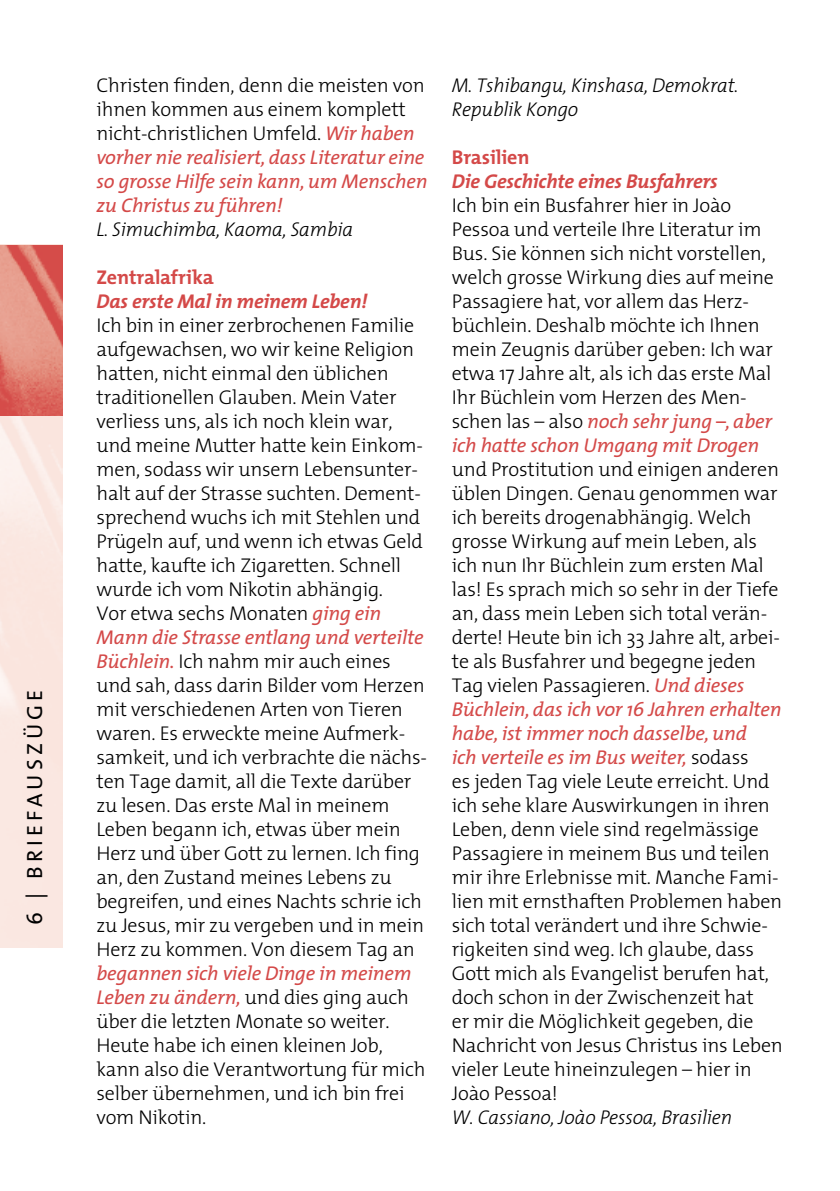
<style>
.page{position:relative;width:840px;height:1191px;background:#fff}
.page>*{position:absolute;margin:0;border:0;box-sizing:border-box;transform-origin:0 0}
.t1{font:22px "The Mix";letter-spacing:.185em;color:#000}
.t2{font:300 20px/24px "The Mix";letter-spacing:-.01em;color:#000}
.t3{font:italic 20px/24px "The Mix";letter-spacing:-.01em;color:#d44948}
.t4{font:italic 300 20px/24px "The Mix";letter-spacing:-.01em;color:#000}
.t5{font:italic 700 20px "The Mix";letter-spacing:-.01em;color:#d44948}
.t6{font:700 20px "The Mix";letter-spacing:-.01em;color:#d44948}
.s1{font-weight:300;font-style:normal;color:#000}
.s2{font-weight:400;font-style:italic;color:#d44948}
</style>
<div class="page">
<img style="left:0;top:245px;width:63px;height:703px">
<img style="left:0;top:246px;width:63px;height:170px">
<p class="t1" style="left:16px;top:925px;width:237px;rotate:-90deg">6 | BRIEFAUSZÜGE</p>
<p class="t3" style="left:96px;top:73px;width:332px"><span class="s1">Christen finden, denn die meisten von ihnen kommen aus einem komplett nicht-christlichen Umfeld.</span> Wir haben vorher nie realisiert, dass Literatur eine so grosse Hilfe sein kann, um Menschen zu Christus zu führen!</p>
<p class="t4" style="left:96px;top:217px;width:258px">L. Simuchimba, Kaoma, Sambia</p>
<p class="t6" style="left:96px;top:261px;width:119px">Zentralafrika</p>
<p class="t5" style="left:96px;top:285px;width:272px">Das erste Mal in meinem Leben!</p>
<p class="t2" style="left:96px;top:313px;width:332px">Ich bin in einer zerbrochenen Familie aufgewachsen, wo wir keine Religion hatten, nicht einmal den üblichen traditionellen Glauben. Mein Vater verliess uns, als ich noch klein war, und meine Mutter hatte kein Einkom&shy;men, sodass wir unsern Lebensunter&shy;halt auf der Strasse suchten. Dement&shy;sprechend wuchs ich mit Stehlen und Prügeln auf, und wenn ich etwas Geld hatte, kaufte ich Zigaretten. Schnell wurde ich vom Nikotin abhängig.<br>Vor etwa sechs Monaten <span class="s2">ging ein Mann die Strasse entlang und verteilte Büchlein.</span> Ich nahm mir auch eines und sah, dass darin Bilder vom Herzen mit verschiedenen Arten von Tieren waren. Es erweckte meine Aufmerk&shy;samkeit, und ich verbrachte die nächs&shy;ten Tage damit, all die Texte darüber zu lesen. Das erste Mal in meinem Leben begann ich, etwas über mein Herz und über Gott zu lernen. Ich fing an, den Zustand meines Lebens zu begreifen, und eines Nachts schrie ich zu Jesus, mir zu vergeben und in mein Herz zu kommen. Von diesem Tag an</p>
<p class="t2" style="left:96px;top:961px;width:330px"><span class="s2">begannen sich viele Dinge in meinem<br>Leben zu ändern,</span> und dies ging auch über die letzten Monate so weiter.<br>Heute habe ich einen kleinen Job, kann also die Verantwortung für mich selber übernehmen, und ich bin frei vom Nikotin.</p>
<p class="t4" style="left:451px;top:73px;width:288px">M. Tshibangu, Kinshasa, Demokrat.<br>Republik Kongo</p>
<p class="t6" style="left:451px;top:141px;width:79px">Brasilien</p>
<p class="t5" style="left:451px;top:165px;width:267px">Die Geschichte eines Busfahrers</p>
<p class="t2" style="left:451px;top:193px;width:323px">Ich bin ein Busfahrer hier in Joào Pessoa und verteile Ihre Literatur im Bus. Sie können sich nicht vorstellen, welch grosse Wirkung dies auf meine Passagiere hat, vor allem das Herz&shy;büchlein. Deshalb möchte ich Ihnen mein Zeugnis darüber geben: Ich war etwa 17 Jahre alt, als ich das erste Mal Ihr Büchlein vom Herzen des Men&shy;schen las – also <span class="s2">noch sehr jung –, aber ich hatte schon Umgang mit Drogen</span></p>
<p class="t2" style="left:451px;top:457px;width:332px">und Prostitution und einigen anderen üblen Dingen. Genau genommen war ich bereits drogenabhängig. Welch grosse Wirkung auf mein Leben, als ich nun Ihr Büchlein zum ersten Mal las! Es sprach mich so sehr in der Tiefe an, dass mein Leben sich total verän&shy;derte! Heute bin ich 33 Jahre alt, arbei&shy;te als Busfahrer und begegne jeden Tag vielen Passagieren. <span class="s2">Und dieses Büchlein, das ich vor 16 Jahren erhalten habe, ist immer noch dasselbe, und<br>ich verteile es im Bus weiter,</span> sodass<br>es jeden Tag viele Leute erreicht. Und ich sehe klare Auswirkungen in ihren Leben, denn viele sind regelmässige Passagiere in meinem Bus und teilen mir ihre Erlebnisse mit. Manche Fami&shy;lien mit ernsthaften Problemen haben sich total verändert und ihre Schwie&shy;rigkeiten sind weg. Ich glaube, dass Gott mich als Evangelist berufen hat, doch schon in der Zwischenzeit hat<br>er mir die Möglichkeit gegeben, die Nachricht von Jesus Christus ins Leben vieler Leute hineinzulegen – hier in Joào Pessoa!</p>
<p class="t4" style="left:451px;top:1105px;width:282px">W. Cassiano, Joào Pessoa, Brasilien</p>
</div>
